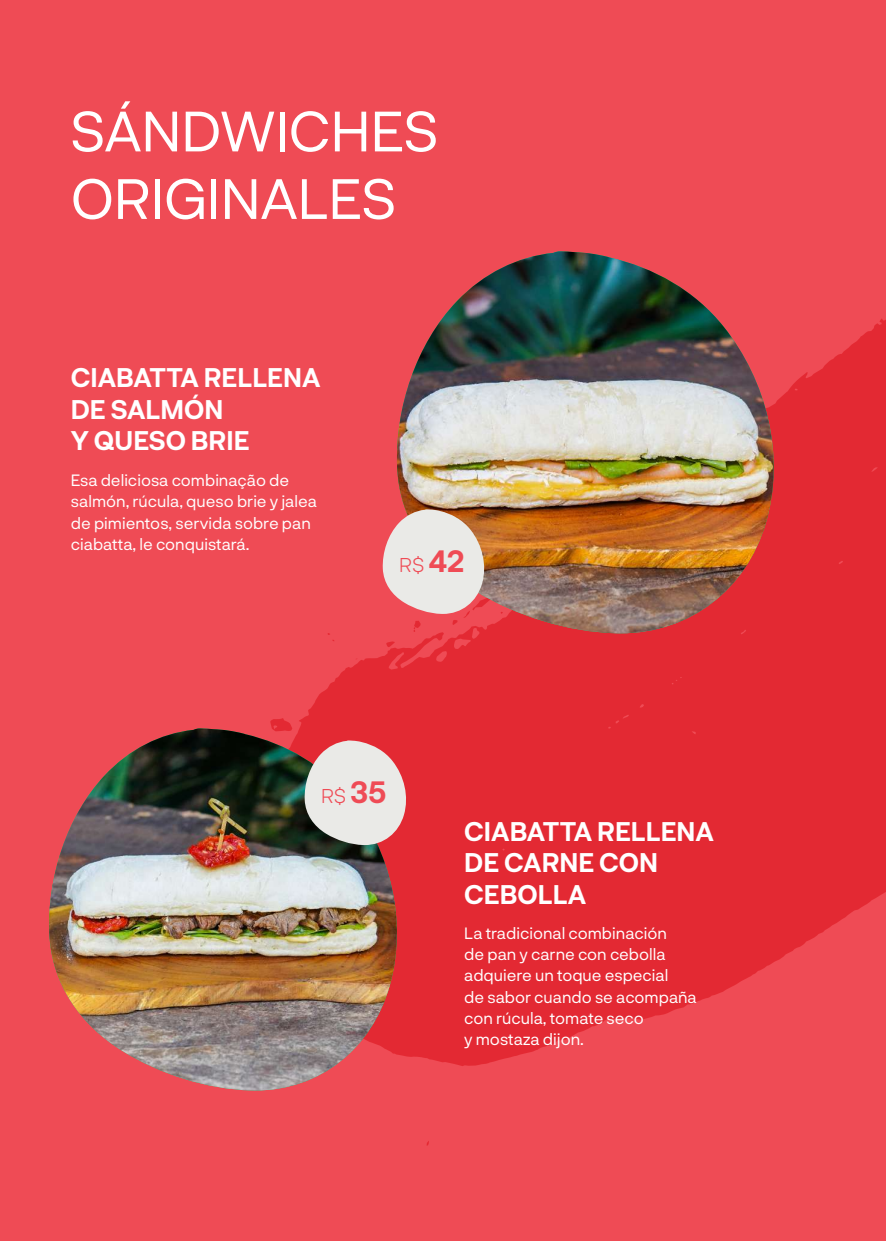
<style>
.page{position:relative;width:886px;height:1241px;background:#fff}
.page>*{position:absolute;margin:0;border:0;box-sizing:border-box;transform-origin:0 0}
.t1{font:56.25px/67.5px "Neurial Grotesk";color:#fff}
.t2{font:700 26.25px/31.5px "Neurial Grotesk";color:#fff}
.t3{font:300 20px "Neurial Grotesk";color:#ef4b55}
.t4{font:16.25px/21.2px "Neurial Grotesk";color:#fff}
.s1{font-weight:700;font-size:30px}
</style>
<div class="page">
<div style="left:0;top:0;width:886px;height:1240px;background:#ef4b55"></div>
<svg style="left:299px;top:319px;width:587px;height:746px;fill:#e32933"></svg>
<svg style="left:270px;top:718px;width:22px;height:10px"></svg>
<svg style="left:386px;top:641px;width:9px;height:6px"></svg>
<svg style="left:327px;top:633px;width:7px;height:8px"></svg>
<svg style="left:775px;top:319px;width:10px;height:314px;fill:#e32933"></svg>
<img style="left:395px;top:251px;width:380px;height:382px">
<svg style="left:382px;top:509px;width:110px;height:123px"></svg>
<div style="left:398px;top:728px;width:10px;height:337px;background:#e32933"></div>
<img style="left:49px;top:728px;width:349px;height:362px">
<svg style="left:304px;top:740px;width:105px;height:104px;background:#dabbb9"></svg>
<h1 class="t1" style="left:71px;top:95px;width:369px">SÁNDWICHES<br>ORIGINALES</h1>
<h2 class="t2" style="left:71px;top:360px;width:251px">CIABATTA RELLENA<br>DE SALMÓN<br>Y QUESO BRIE</h2>
<p class="t4" style="left:71px;top:469px;width:248px">Esa deliciosa combinação de salmón, rúcula, queso brie y jalea de pimientos, servida sobre pan ciabatta, le conquistará.</p>
<p class="t3" style="left:399px;top:551px;width:67px">R$ <span class="s1">42</span></p>
<p class="t3" style="left:321px;top:782px;width:67px">R$ <span class="s1">35</span></p>
<h2 class="t2" style="left:464px;top:814px;width:251px">CIABATTA RELLENA<br>DE CARNE CON<br>CEBOLLA</h2>
<p class="t4" style="left:464px;top:921px;width:234px">La tradicional combinación<br>de pan y carne con cebolla adquiere un toque especial<br>de sabor cuando se acompaña con rúcula, tomate seco<br>y mostaza dijon.</p>
</div>
